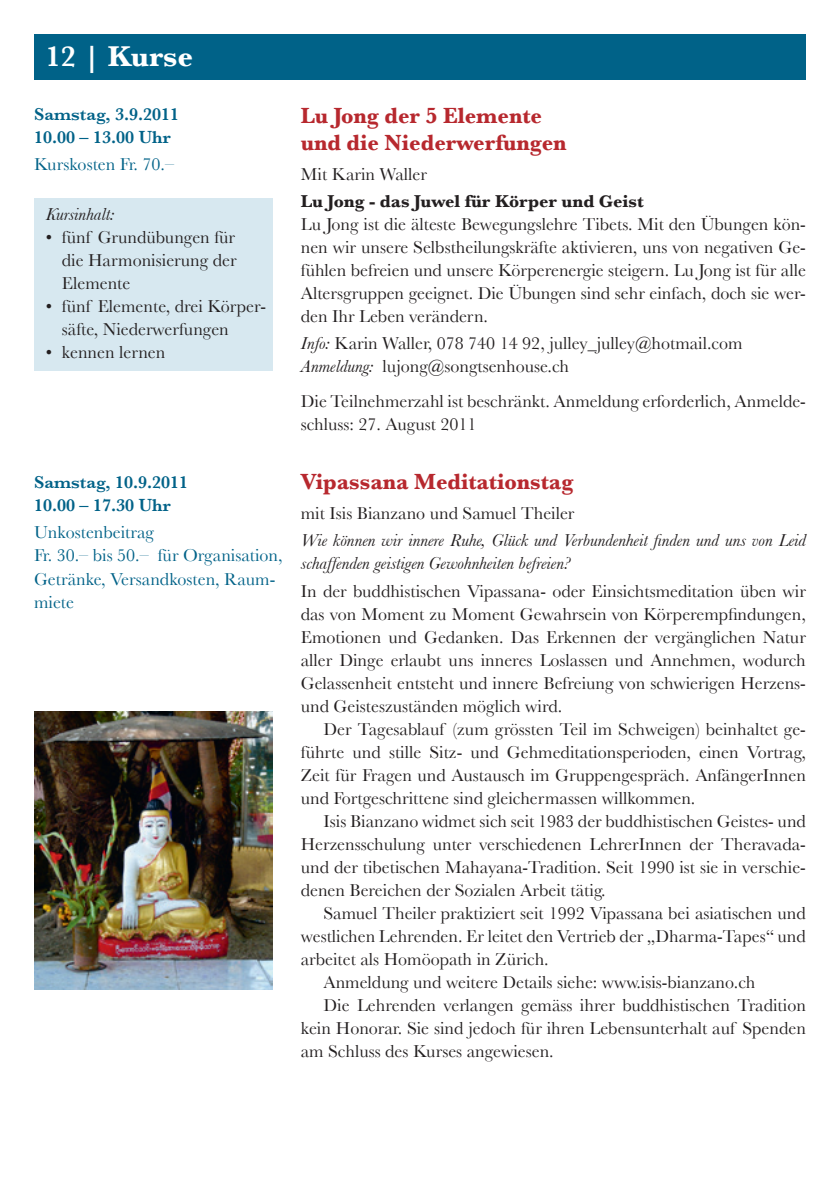
<style>
.page{position:relative;width:840px;height:1191px;background:#fff}
.page>*{position:absolute;margin:0;border:0;box-sizing:border-box;transform-origin:0 0}
.t1{font:700 30px "Baskerville";color:#fff}
.t2{font:700 23px/27px "Baskerville";color:#b7282e;scale:.96 1}
.t3{font:18px/23px "Baskerville";color:#231f20;text-align:justify}
.t4{font:italic 18px/23px "Baskerville";color:#231f20}
.t5{font:18px/23px "Baskerville";color:#006288}
.t6{font:600 18px/23px "Baskerville";color:#006288}
.t7{font:700 18px "Baskerville";color:#231f20}
.s1{font-weight:600}
.s2{font-style:italic}
</style>
<div class="page">
<div style="left:34px;top:34px;width:771px;height:45px;background:#006288"></div>
<img style="left:34px;top:711px;width:238px;height:278px">
<div style="left:34px;top:197px;width:238px;height:173px;background:#d7e8f0"></div>
<h1 class="t1" style="left:46px;top:38px;width:149px"><span class="s1">12 |</span> Kurse</h1>
<p class="t6" style="left:34px;top:102px;width:147px">Samstag, 3.9.2011<br>10.00 – 13.00 Uhr</p>
<p class="t5" style="left:34px;top:153px;width:141px">Kurskosten Fr. 70.–</p>
<p class="t4" style="left:46px;top:202px;width:70px">Kursinhalt:</p>
<p class="t3" style="left:62px;top:225px;width:176px;text-indent:-16px">• fünf Grundübungen für die Harmonisierung der Elemente</p>
<p class="t3" style="left:62px;top:294px;width:205px;text-indent:-16px">• fünf Elemente, drei Körper&shy;säfte, Niederwerfungen</p>
<p class="t3" style="left:46px;top:340px;width:121px">• kennen lernen</p>
<p class="t6" style="left:34px;top:470px;width:156px">Samstag, 10.9.2011<br>10.00 – 17.30 Uhr</p>
<p class="t5" style="left:34px;top:521px;width:250px">Unkostenbeitrag<br>Fr. 30.– bis 50.– für Organisation,<br>Getränke, Versandkosten, Raum&shy;miete</p>
<p class="t2" style="left:300px;top:102px;width:278px">Lu Jong der 5 Elemente und die Niederwerfungen</p>
<p class="t3" style="left:300px;top:163px;width:127px">Mit Karin Waller</p>
<p class="t7" style="left:300px;top:190px;width:344px">Lu Jong - das Juwel für Körper und Geist</p>
<p class="t3" style="left:300px;top:212px;width:506px">Lu Jong ist die älteste Bewegungslehre Tibets. Mit den Übungen kön&shy;nen wir unsere Selbstheilungskräfte aktivieren, uns von negativen Ge&shy;fühlen befreien und unsere Körperenergie steigern. Lu Jong ist für alle Altersgruppen geeignet. Die Übungen sind sehr einfach, doch sie wer&shy;den Ihr Leben verändern.</p>
<p class="t3" style="left:300px;top:332px;width:443px"><span class="s2">Info:</span> Karin Waller, 078 740 14 92, julley_julley@hotmail.com<br><span class="s2">Anmeldung:</span> lujong@songtsenhouse.ch</p>
<p class="t3" style="left:300px;top:389px;width:506px">Die Teilnehmerzahl ist beschränkt. Anmeldung erforderlich, Anmelde&shy;schluss: 27. August 2011</p>
<p class="t2" style="left:300px;top:467px;width:285px">Vipassana Meditationstag</p>
<p class="t3" style="left:300px;top:501px;width:275px">mit Isis Bianzano und Samuel Theiler</p>
<p class="t4" style="left:300px;top:528px;width:506px">Wie können wir innere Ruhe, Glück und Verbundenheit finden und uns von Leid schaffenden geistigen Gewohnheiten befreien?</p>
<p class="t3" style="left:300px;top:579px;width:506px">In der buddhistischen Vipassana- oder Einsichtsmeditation üben wir das von Moment zu Moment Gewahrsein von Körperempfindungen, Emotionen und Gedanken. Das Erkennen der vergänglichen Natur aller Dinge erlaubt uns inneres Loslassen und Annehmen, wodurch Gelassenheit entsteht und innere Befreiung von schwierigen Herzens&shy;und Geisteszuständen möglich wird.</p>
<p class="t3" style="left:300px;top:717px;width:506px;text-indent:23px">Der Tagesablauf (zum grössten Teil im Schweigen) beinhaltet ge&shy;führte und stille Sitz- und Gehmeditationsperioden, einen Vortrag, Zeit für Fragen und Austausch im Gruppengespräch. AnfängerInnen und Fortgeschrittene sind gleichermassen willkommen.</p>
<p class="t3" style="left:300px;top:809px;width:506px;text-indent:23px">Isis Bianzano widmet sich seit 1983 der buddhistischen Geistes- und Herzensschulung unter verschiedenen LehrerInnen der Theravada&shy;und der tibetischen Mahayana-Tradition. Seit 1990 ist sie in verschie&shy;denen Bereichen der Sozialen Arbeit tätig.</p>
<p class="t3" style="left:323px;top:901px;width:483px">Samuel Theiler praktiziert seit 1992 Vipassana bei asiatischen und</p>
<p class="t3" style="left:300px;top:924px;width:506px">westlichen Lehrenden. Er leitet den Vertrieb der „Dharma-Tapes“ und</p>
<p class="t3" style="left:300px;top:947px;width:249px">arbeitet als Homöopath in Zürich.</p>
<p class="t3" style="left:323px;top:970px;width:433px">Anmeldung und weitere Details siehe: www.isis-bianzano.ch</p>
<p class="t3" style="left:323px;top:993px;width:483px">Die Lehrenden verlangen gemäss ihrer buddhistischen Tradition</p>
<p class="t3" style="left:300px;top:1016px;width:506px">kein Honorar. Sie sind jedoch für ihren Lebensunterhalt auf Spenden</p>
<p class="t3" style="left:300px;top:1039px;width:254px">am Schluss des Kurses angewiesen.</p>
</div>
